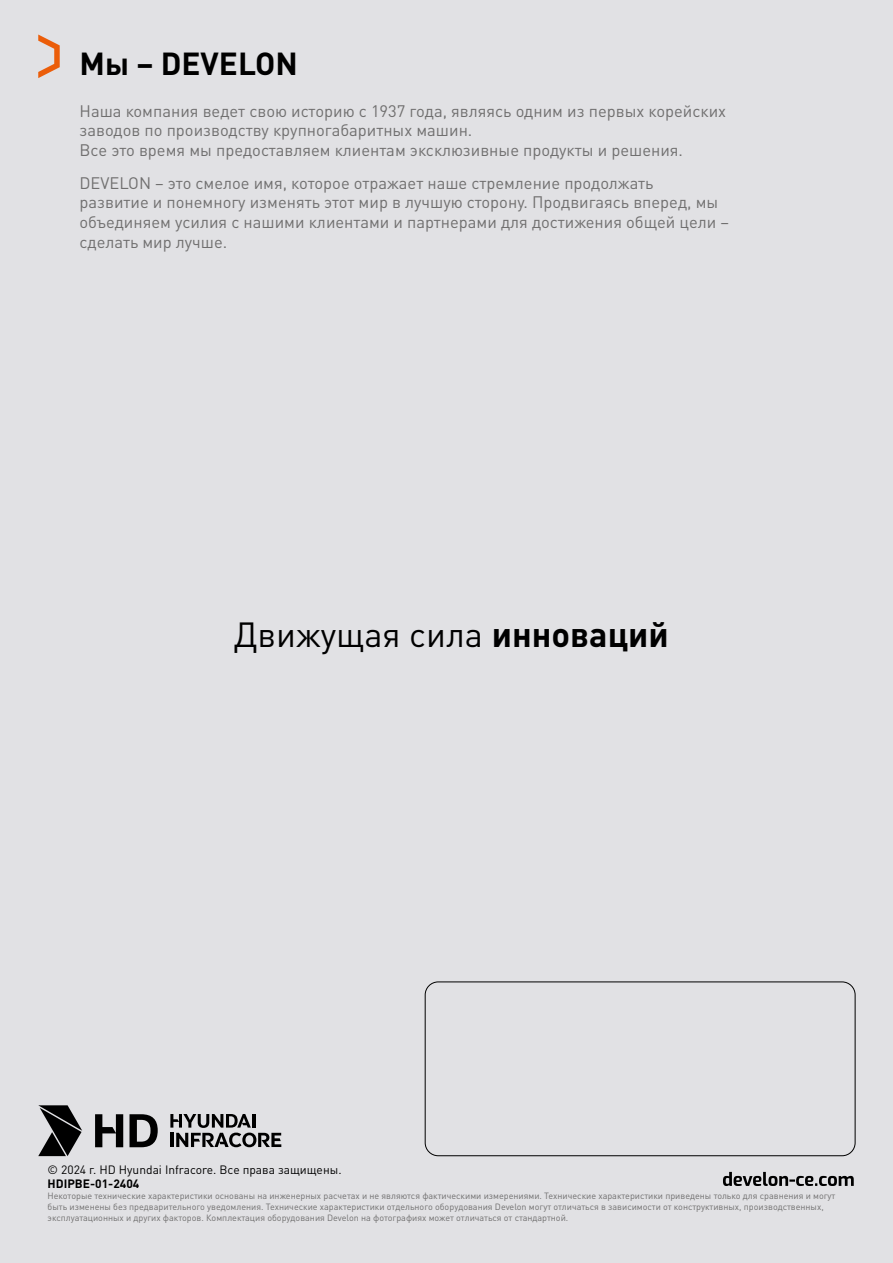
<style>
.page{position:relative;width:893px;height:1263px;background:#e1e1e4}
.page>*{position:absolute;margin:0;border:0;box-sizing:border-box;transform-origin:0 0}
.t1{font:34.5px "DIN Pro";color:#000}
.t2{font:700 31.5px "DIN Pro";color:#000}
.t3{font:16.5px/19.8px "DIN Pro";color:#706f6f}
.t4{font:12px "DIN Pro";color:#000}
.t5{font:700 12px "DIN Pro";color:#000}
.t6{font:9px/10.8px "DIN Pro";color:#706f6f}
.s1{font-weight:700}
</style>
<div class="page">
<svg style="left:723px;top:1172px;width:131px;height:14px"></svg>
<svg style="left:130px;top:1114px;width:28px;height:33px"></svg>
<svg style="left:95px;top:1114px;width:28px;height:33px"></svg>
<svg style="left:38px;top:1105px;width:44px;height:51px"></svg>
<svg style="left:170px;top:1114px;width:111px;height:33px"></svg>
<div style="left:425px;top:981px;width:430px;height:175px;border:1px solid #000;border-radius:13px"></div>
<svg style="left:38px;top:35px;width:22px;height:43px"></svg>
<h2 class="t2" style="left:80px;top:42px;width:220px">Мы – DEVELON</h2>
<h3 class="t3" style="left:80px;top:100px;width:648px">Наша компания ведет свою историю с 1937 года, являясь одним из первых корейских заводов по производству крупногабаритных машин.<br>Все это время мы предоставляем клиентам эксклюзивные продукты и решения.</h3>
<p class="t3" style="left:80px;top:172px;width:651px">DEVELON – это смелое имя, которое отражает наше стремление продолжать<br>развитие и понемногу изменять этот мир в лучшую сторону. Продвигаясь вперед, мы объединяем усилия с нашими клиентами и партнерами для достижения общей цели – сделать мир лучше.</p>
<h1 class="t1" style="left:234px;top:611px;width:437px">Движущая сила <span class="s1">инноваций</span></h1>
<h3 class="t4" style="left:48px;top:1161px;width:295px">© 2024 г. HD Hyundai Infracore. Все права защищены.</h3>
<h3 class="t5" style="left:48px;top:1175px;width:93px">HDIPBE-01-2404</h3>
<p class="t6" style="left:48px;top:1190px;width:789px">Некоторые технические характеристики основаны на инженерных расчетах и не являются фактическими измерениями. Технические характеристики приведены только для сравнения и могут быть изменены без предварительного уведомления. Технические характеристики отдельного оборудования Develon могут отличаться в зависимости от конструктивных, производственных, эксплуатационных и других факторов. Комплектация оборудования Develon на фотографиях может отличаться от стандартной.</p>
</div>
